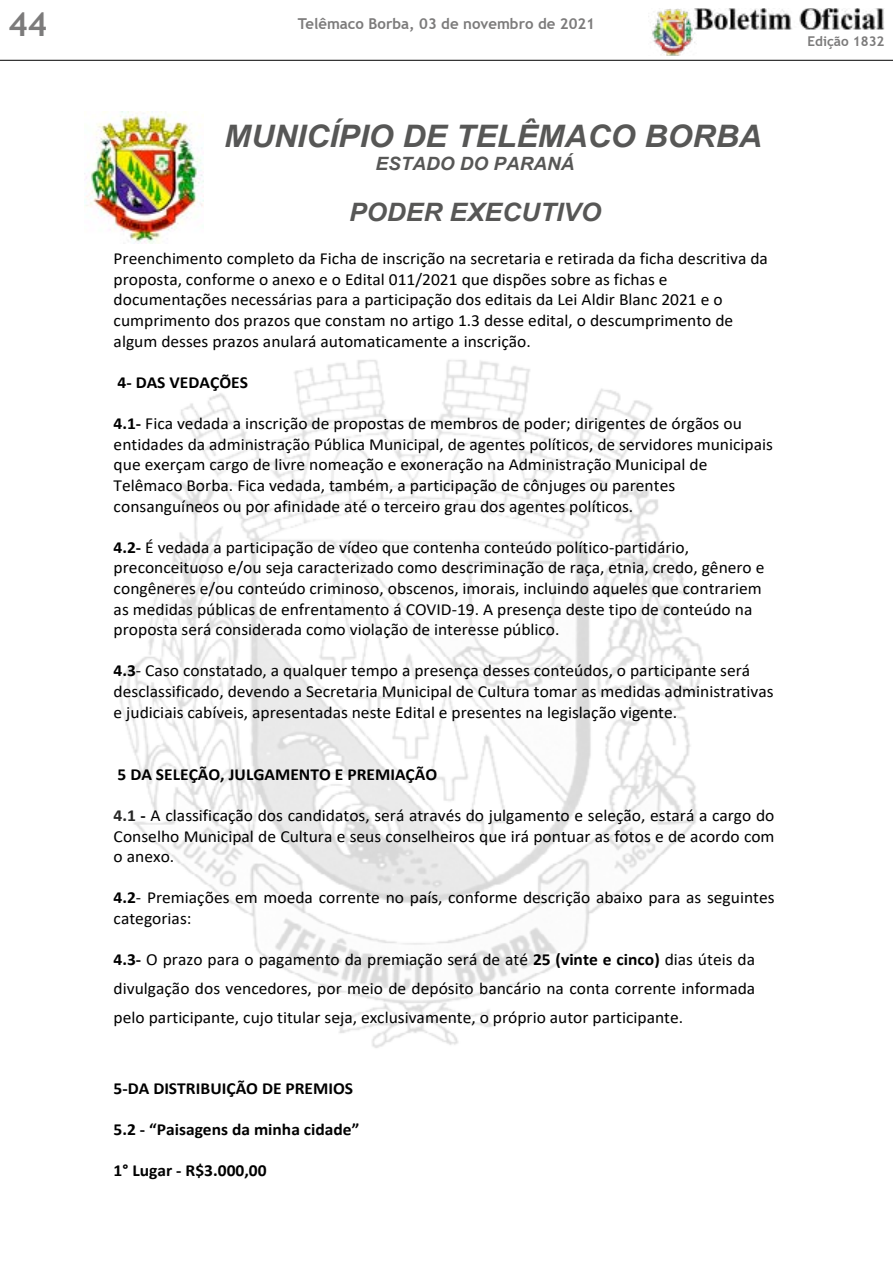
<style>
.page{position:relative;width:893px;height:1263px;background:#fff}
.page>*{position:absolute;margin:0;border:0;box-sizing:border-box;transform-origin:0 0}
.t1{font:700 33px "Trebuchet MS";color:#7c7b7b}
.t2{font:italic 700 31.05px "Arial";color:#575756}
.t3{font:italic 700 25.35px "Arial";color:#575756}
.t4{font:italic 700 18.3px "Arial";color:#575756}
.t5{font:16.95px/20.5px "Calibri";color:#000}
.t6{font:700 16.95px "Calibri";color:#000}
.t7{font:700 15px "Trebuchet MS";color:#7c7b7b}
.t8{font:700 13.5px "Trebuchet MS";color:#7c7b7b}
.s1{font-weight:700}
.s2{font-weight:700;color:#282827}
</style>
<div class="page">
<img style="left:652px;top:9px;width:44px;height:47px">
<img style="left:693px;top:8px;width:191px;height:21px">
<hr style="left:0;top:60px;width:893px;height:1px;background:#000">
<img style="left:85px;top:111px;width:119px;height:132px">
<img style="left:119px;top:360px;width:584px;height:688px">
<h1 class="t1" style="left:9px;top:3px;width:40px">44</h1>
<p class="t7" style="left:298px;top:14px;width:299px">Telêmaco Borba, 03 de novembro de 2021</p>
<h2 class="t2" style="left:224px;top:115px;width:539px">MUNICÍPIO DE TELÊMACO BORBA</h2>
<p class="t4" style="left:376px;top:152px;width:200px">ESTADO DO PARANÁ</p>
<h3 class="t3" style="left:349px;top:195px;width:254px">PODER EXECUTIVO</h3>
<p class="t5" style="left:114px;top:248px;width:656px">Preenchimento completo da Ficha de inscrição na secretaria e retirada da ficha descritiva da proposta, conforme o anexo e o Edital 011/2021 que dispões sobre as fichas e documentações necessárias para a participação dos editais da Lei Aldir Blanc 2021 e o cumprimento dos prazos que constam no artigo 1.3 desse edital, o descumprimento de algum desses prazos anulará automaticamente a inscrição.</p>
<p class="t6" style="left:118px;top:370px;width:132px">4- DAS VEDAÇÕES</p>
<p class="t5" style="left:114px;top:413px;width:661px"><span class="s1">4.1-</span> Fica vedada a inscrição de propostas de membros de poder; dirigentes de órgãos ou entidades da administração Pública Municipal, de agentes políticos, de servidores municipais que exerçam cargo de livre nomeação e exoneração na Administração Municipal de Telêmaco Borba. Fica vedada, também, a participação de cônjuges ou parentes consanguíneos ou por afinidade até o terceiro grau dos agentes políticos.</p>
<p class="t5" style="left:114px;top:536px;width:652px"><span class="s1">4.2-</span> É vedada a participação de vídeo que contenha conteúdo político-partidário, preconceituoso e/ou seja caracterizado como descriminação de raça, etnia, credo, gênero e congêneres e/ou conteúdo criminoso, obscenos, imorais, incluindo aqueles que contrariem as medidas públicas de enfrentamento á COVID-19. A presença deste tipo de conteúdo na proposta será considerada como violação de interesse público.</p>
<p class="t5" style="left:114px;top:660px;width:661px"><span class="s1">4.3</span>- Caso constatado, a qualquer tempo a presença desses conteúdos, o participante será desclassificado, devendo a Secretaria Municipal de Cultura tomar as medidas administrativas e judiciais cabíveis, apresentadas neste Edital e presentes na legislação vigente.</p>
<p class="t6" style="left:118px;top:762px;width:321px">5 DA SELEÇÃO, JULGAMENTO E PREMIAÇÃO</p>
<p class="t5" style="left:114px;top:804px;width:662px;text-align:justify"><span class="s2">4.1</span> <span class="s1">-</span> A classificação dos candidatos, será através do julgamento e seleção, estará a cargo do Conselho Municipal de Cultura e seus conselheiros que irá pontuar as fotos e de acordo com o anexo.</p>
<p class="t5" style="left:114px;top:887px;width:662px"><span class="s1">4.2</span>- Premiações em moeda corrente no país, conforme descrição abaixo para as seguintes categorias:</p>
<p class="t5" style="left:114px;top:945px;width:643px;line-height:29.1px;text-align:justify"><span class="s1">4.3-</span> O prazo para o pagamento da premiação será de até <span class="s1">25 (vinte e cinco)</span> dias úteis da divulgação dos vencedores, por meio de depósito bancário na conta corrente informada pelo participante, cujo titular seja, exclusivamente, o próprio autor participante.</p>
<p class="t6" style="left:114px;top:1076px;width:241px">5-DA DISTRIBUIÇÃO DE PREMIOS</p>
<p class="t6" style="left:114px;top:1117px;width:247px">5.2 - “Paisagens da minha cidade”</p>
<p class="t6" style="left:114px;top:1158px;width:155px">1° Lugar - R$3.000,00</p>
<p class="t8" style="left:807px;top:33px;width:79px">Edição 1832</p>
</div>
